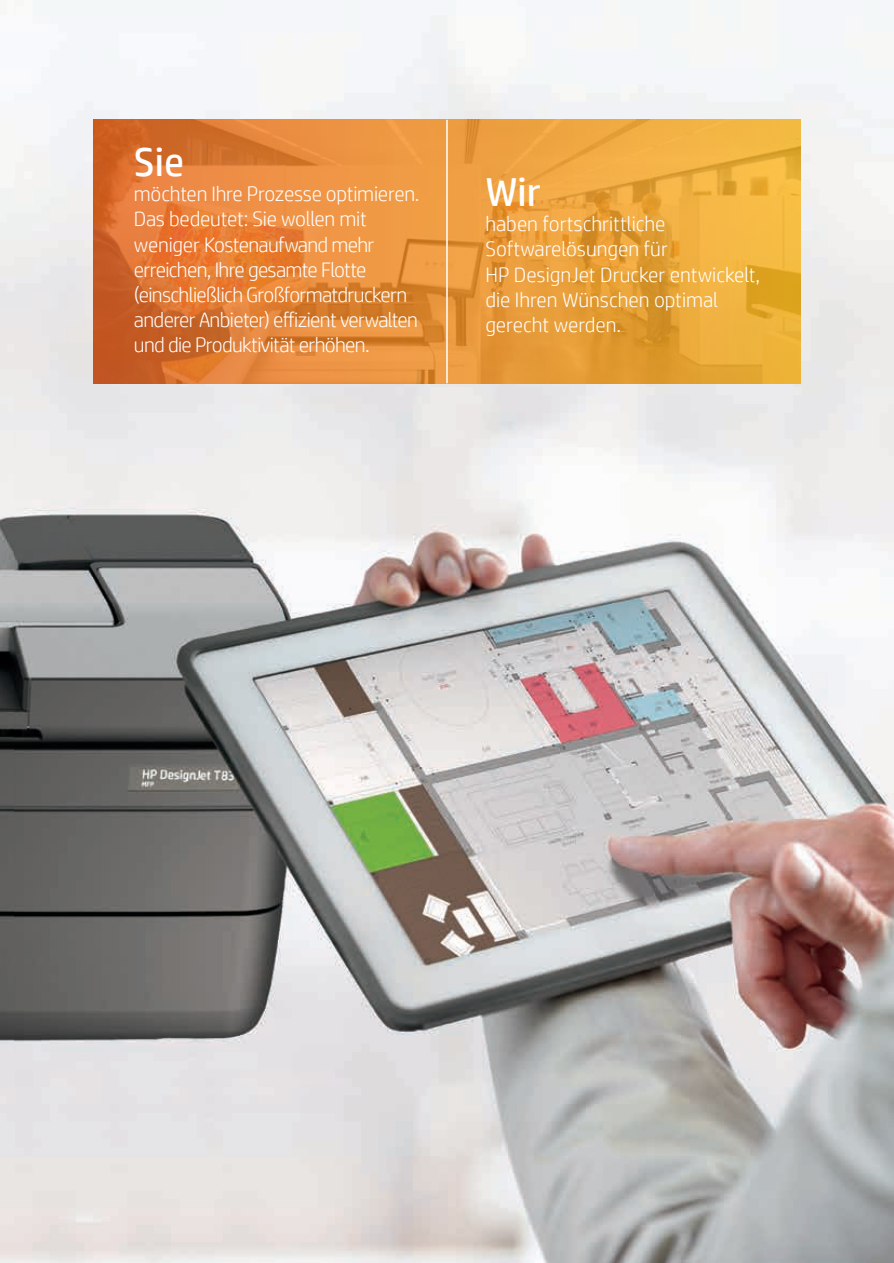
<style>
.page{position:relative;width:894px;height:1263px;background:#fff}
.page>*{position:absolute;margin:0;border:0;box-sizing:border-box;transform-origin:0 0}
.t1{font:40.5px "HP Simplified";color:#fff}
.t2{font:300 21px/25.2px "HP Simplified";letter-spacing:-.02em;color:#fff}
.t3{font:300 21px/25.2px "HP Simplified";color:#fff}
</style>
<div class="page">
<img style="left:14px;top:0;width:879px;height:1263px">
<img style="left:0;top:188px;width:14px;height:1075px">
<svg style="left:93px;top:120px;width:707px;height:263px;background:#e69339"></svg>
<hr style="left:446px;top:120px;width:1px;height:263px;background:#fff">
<hr style="left:27px;top:13px;width:41px;height:1px;background:#000">
<hr style="left:27px;top:1249px;width:41px;height:1px;background:#000">
<hr style="left:27px;top:21px;width:1px;height:1221px;background:#000">
<svg style="left:24px;top:14px;width:6px;height:9px"></svg>
<svg style="left:24px;top:1240px;width:6px;height:9px"></svg>
<svg style="left:20px;top:598px;width:14px;height:67px"></svg>
<hr style="left:27px;top:0;width:41px;height:1px;background:#000">
<hr style="left:27px;top:1262px;width:41px;height:1px;background:#000">
<hr style="left:47px;top:7px;width:1px;height:1248px;background:#000">
<svg style="left:44px;top:0;width:7px;height:9px"></svg>
<svg style="left:44px;top:1253px;width:7px;height:10px"></svg>
<svg style="left:40px;top:598px;width:14px;height:67px"></svg>
<hr style="left:67px;top:0;width:1px;height:1263px;background:#000">
<svg style="left:61px;top:598px;width:13px;height:67px"></svg>
<p class="t1" style="left:134px;top:135px;width:52px">Sie</p>
<p class="t2" style="left:134px;top:181px;width:287px">möchten Ihre Prozesse optimieren.<br>Das bedeutet: Sie wollen mit weniger Kostenaufwand mehr erreichen, Ihre gesamte Flotte (einschließlich Großformatdruckern anderer Anbieter) effizient verwalten und die Produktivität erhöhen.</p>
<p class="t1" style="left:485px;top:165px;width:57px">Wir</p>
<p class="t3" style="left:485px;top:211px;width:276px">haben fortschrittliche<br>Softwarelösungen für<br>HP DesignJet Drucker entwickelt, die Ihren Wünschen optimal gerecht werden.</p>
</div>
